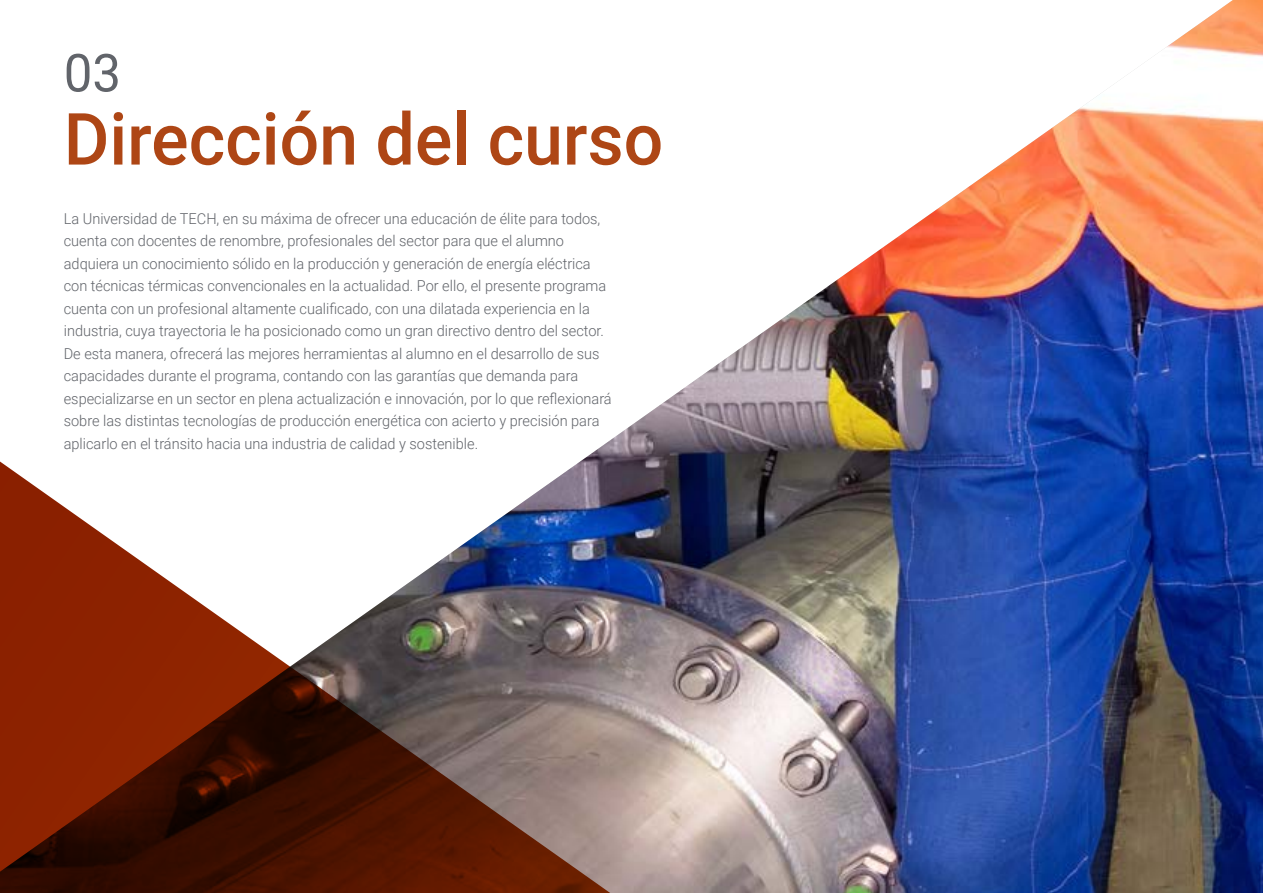
<style>
.page{position:relative;width:1263px;height:893px;background:#fff}
.page>*{position:absolute;margin:0;border:0;box-sizing:border-box;transform-origin:0 0}
.t1{font:500 72px "Roboto";color:#ae4615}
.t2{font:52.5px "Roboto";color:#61646a}
.t3{font:300 15px/22.5px "Roboto";color:#61646a}
</style>
<div class="page">
<img style="left:602px;top:0;width:661px;height:893px">
<svg style="left:0;top:446px;width:640px;height:447px"></svg>
<h2 class="t2" style="left:64px;top:36px;width:59px">03</h2>
<h1 class="t1" style="left:64px;top:89px;width:601px">Dirección del curso</h1>
<p class="t3" style="left:64px;top:207px;width:549px">La Universidad de TECH, en su máxima de ofrecer una educación de élite para todos, cuenta con docentes de renombre, profesionales del sector para que el alumno adquiera un conocimiento sólido en la producción y generación de energía eléctrica con técnicas térmicas convencionales en la actualidad. Por ello, el presente programa cuenta con un profesional altamente cualificado, con una dilatada experiencia en la industria, cuya trayectoria le ha posicionado como un gran directivo dentro del sector.<br>De esta manera, ofrecerá las mejores herramientas al alumno en el desarrollo de sus capacidades durante el programa, contando con las garantías que demanda para especializarse en un sector en plena actualización e innovación, por lo que reflexionará sobre las distintas tecnologías de producción energética con acierto y precisión para aplicarlo en el tránsito hacia una industria de calidad y sostenible.</p>
</div>
